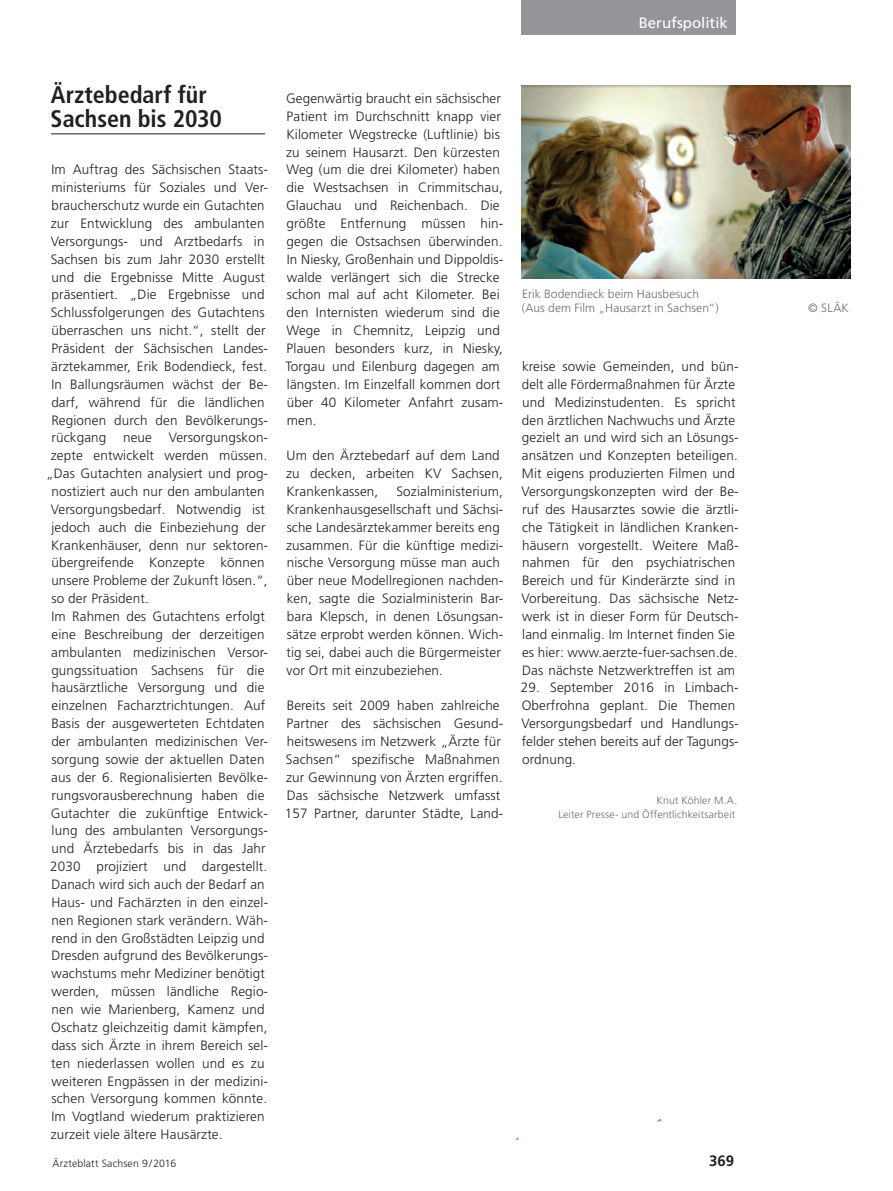
<style>
.page{position:relative;width:893px;height:1191px;background:#fff}
.page>*{position:absolute;margin:0;border:0;box-sizing:border-box;transform-origin:0 0}
.t1{font:700 condensed 24px/24px "Frutiger";color:#231f20}
.t2{font:15px "Frutiger";color:#fff}
.t3{font:700 15px "Frutiger";color:#231f20}
.t4{font:300 13.5px/17.9px "Frutiger";letter-spacing:.01em;color:#231f20}
.t5{font:300 12px/14.2px "Frutiger";letter-spacing:.005em;color:#6c6d70}
.t6{font:300 10.5px/13.5px "Frutiger";letter-spacing:.01em;color:#6c6d70;text-align:right}
.t7{font:300 10.5px "Frutiger";letter-spacing:.015em;color:#231f20}
</style>
<div class="page">
<div style="left:522px;top:0;width:214px;height:34px;background:#939598"></div>
<hr style="left:51px;top:133px;width:214px;height:1px;background:#231f20">
<img style="left:522px;top:85px;width:328px;height:194px">
<img style="left:657px;top:1119px;width:5px;height:3px">
<p class="t2" style="left:639px;top:14px;width:91px">Berufspolitik</p>
<h1 class="t1" style="left:51px;top:83px;width:173px">Ärztebedarf für<br>Sachsen bis 2030</h1>
<p class="t4" style="left:51px;top:161px;width:218px">Im Auftrag des Sächsischen Staats-</p>
<p class="t4" style="left:52px;top:179px;width:218px">ministeriums für Soziales und Ver-</p>
<p class="t4" style="left:52px;top:196px;width:215px">braucherschutz wurde ein Gutachten</p>
<p class="t4" style="left:51px;top:214px;width:215px">zur Entwicklung des ambulanten</p>
<p class="t4" style="left:51px;top:232px;width:215px">Versorgungs- und Arztbedarfs in</p>
<p class="t4" style="left:51px;top:250px;width:216px">Sachsen bis zum Jahr 2030 erstellt</p>
<p class="t4" style="left:51px;top:268px;width:215px">und die Ergebnisse Mitte August</p>
<p class="t4" style="left:52px;top:286px;width:214px">präsentiert. „Die Ergebnisse und</p>
<p class="t4" style="left:51px;top:304px;width:215px">Schlussfolgerungen des Gutachtens</p>
<p class="t4" style="left:51px;top:321px;width:216px">überraschen uns nicht.“, stellt der</p>
<p class="t4" style="left:51px;top:339px;width:218px">Präsident der Sächsischen Landes-</p>
<p class="t4" style="left:51px;top:357px;width:217px">ärztekammer, Erik Bodendieck, fest.</p>
<p class="t4" style="left:51px;top:375px;width:216px">In Ballungsräumen wächst der Be--</p>
<p class="t4" style="left:51px;top:393px;width:215px">darf, während für die ländlichen</p>
<p class="t4" style="left:51px;top:411px;width:218px">Regionen durch den Bevölkerungs-</p>
<p class="t4" style="left:52px;top:429px;width:218px">rückgang neue Versorgungskon-</p>
<p class="t4" style="left:51px;top:446px;width:218px">zepte entwickelt werden müssen.</p>
<p class="t4" style="left:46px;top:464px;width:224px">„Das Gutachten analysiert und prog-</p>
<p class="t4" style="left:52px;top:482px;width:215px">nostiziert auch nur den ambulanten</p>
<p class="t4" style="left:51px;top:500px;width:216px">Versorgungsbedarf. Notwendig ist</p>
<p class="t4" style="left:51px;top:518px;width:216px">jedoch auch die Einbeziehung der</p>
<p class="t4" style="left:51px;top:536px;width:218px">Krankenhäuser, denn nur sektoren-</p>
<p class="t4" style="left:51px;top:554px;width:215px">übergreifende Konzepte können</p>
<p class="t4" style="left:51px;top:571px;width:218px">unsere Probleme der Zukunft lösen.“,</p>
<p class="t4" style="left:51px;top:589px;width:99px">so der Präsident.</p>
<p class="t4" style="left:51px;top:607px;width:215px">Im Rahmen des Gutachtens erfolgt</p>
<p class="t4" style="left:51px;top:625px;width:215px">eine Beschreibung der derzeitigen</p>
<p class="t4" style="left:51px;top:643px;width:218px">ambulanten medizinischen Versor-</p>
<p class="t4" style="left:51px;top:661px;width:215px">gungssituation Sachsens für die</p>
<p class="t4" style="left:51px;top:679px;width:214px">hausärztliche Versorgung und die</p>
<p class="t4" style="left:51px;top:696px;width:215px">einzelnen Facharztrichtungen. Auf</p>
<p class="t4" style="left:51px;top:714px;width:215px">Basis der ausgewerteten Echtdaten</p>
<p class="t4" style="left:51px;top:732px;width:218px">der ambulanten medizinischen Ver-</p>
<p class="t4" style="left:51px;top:750px;width:215px">sorgung sowie der aktuellen Daten</p>
<p class="t4" style="left:51px;top:768px;width:218px">aus der 6. Regionalisierten Bevölke-</p>
<p class="t4" style="left:52px;top:786px;width:214px">rungsvorausberechnung haben die</p>
<p class="t4" style="left:51px;top:804px;width:219px">Gutachter die zukünftige Entwick-</p>
<p class="t4" style="left:52px;top:821px;width:218px">lung des ambulanten Versorgungs-</p>
<p class="t4" style="left:51px;top:839px;width:216px">und Ärztebedarfs bis in das Jahr</p>
<p class="t4" style="left:50px;top:857px;width:218px">2030 projiziert und dargestellt.</p>
<p class="t4" style="left:51px;top:875px;width:215px">Danach wird sich auch der Bedarf an</p>
<p class="t4" style="left:51px;top:893px;width:218px">Haus- und Fachärzten in den einzel-</p>
<p class="t4" style="left:52px;top:911px;width:218px">nen Regionen stark verändern. Wäh-</p>
<p class="t4" style="left:52px;top:929px;width:215px">rend in den Großstädten Leipzig und</p>
<p class="t4" style="left:51px;top:946px;width:218px">Dresden aufgrund des Bevölkerungs-</p>
<p class="t4" style="left:52px;top:964px;width:215px">wachstums mehr Mediziner benötigt</p>
<p class="t4" style="left:52px;top:982px;width:218px">werden, müssen ländliche Regio-</p>
<p class="t4" style="left:51px;top:1000px;width:214px">nen wie Marienberg, Kamenz und</p>
<p class="t4" style="left:51px;top:1018px;width:218px">Oschatz gleichzeitig damit kämpfen,</p>
<p class="t4" style="left:51px;top:1036px;width:218px">dass sich Ärzte in ihrem Bereich sel-</p>
<p class="t4" style="left:51px;top:1054px;width:215px">ten niederlassen wollen und es zu</p>
<p class="t4" style="left:52px;top:1071px;width:218px">weiteren Engpässen in der medizini-</p>
<p class="t4" style="left:51px;top:1089px;width:217px">schen Versorgung kommen könnte.</p>
<p class="t4" style="left:51px;top:1107px;width:215px">Im Vogtland wiederum praktizieren</p>
<p class="t4" style="left:51px;top:1125px;width:173px">zurzeit viele ältere Hausärzte.</p>
<p class="t4" style="left:285px;top:89px;width:219px">Gegenwärtig braucht ein sächsischer<br>Patient im Durchschnitt knapp vier<br>Kilometer Wegstrecke (Luftlinie) bis zu seinem Hausarzt. Den kürzesten<br>Weg (um die drei Kilometer) haben die Westsachsen in Crimmitschau,<br>Glauchau und Reichenbach. Die größte Entfernung müssen hin&shy;gegen die Ostsachsen überwinden.<br>In Niesky, Großenhain und Dippoldis&shy;walde verlängert sich die Strecke schon mal auf acht Kilometer. Bei den Internisten wiederum sind die<br>Wege in Chemnitz, Leipzig und<br>Plauen besonders kurz, in Niesky,<br>Torgau und Eilenburg dagegen am längsten. Im Einzelfall kommen dort über 40 Kilometer Anfahrt zusam&shy;men.</p>
<p class="t4" style="left:286px;top:446px;width:218px">Um den Ärztebedarf auf dem Land zu decken, arbeiten KV Sachsen,<br>Krankenkassen,</p>
<p class="t4" style="left:286px;top:482px;width:219px;text-indent:110px">Sozialministerium, Krankenhausgesellschaft und Sächsi&shy;sche Landesärztekammer bereits eng zusammen. Für die künftige medizi&shy;nische Versorgung müsse man auch über neue Modellregionen nachden&shy;ken, sagte die Sozialministerin Bar&shy;bara Klepsch, in denen Lösungsan&shy;sätze erprobt werden können. Wich&shy;tig sei, dabei auch die Bürgermeister vor Ort mit einzubeziehen.</p>
<p class="t4" style="left:285px;top:696px;width:220px">Bereits seit 2009 haben zahlreiche Partner des sächsischen Gesund&shy;heitswesens im Netzwerk „Ärzte für Sachsen“ spezifische Maßnahmen zur Gewinnung von Ärzten ergriffen.<br>Das sächsische Netzwerk umfasst 157 Partner, darunter Städte, Land-</p>
<p class="t5" style="left:522px;top:287px;width:198px">Erik Bodendieck beim Hausbesuch (Aus dem Film „Hausarzt in Sachsen“)</p>
<p class="t4" style="left:521px;top:357px;width:219px">kreise sowie Gemeinden, und bün&shy;delt alle Fördermaßnahmen für Ärzte und Medizinstudenten. Es spricht den ärztlichen Nachwuchs und Ärzte gezielt an und wird sich an Lösungs&shy;ansätzen und Konzepten beteiligen.<br>Mit eigens produzierten Filmen und Versorgungskonzepten wird der Be-- ruf des Hausarztes sowie die ärztli&shy;che Tätigkeit in ländlichen Kranken&shy;häusern vorgestellt. Weitere Maß&shy;nahmen für den psychiatrischen Bereich und für Kinderärzte sind in Vorbereitung. Das sächsische Netz&shy;werk ist in dieser Form für Deutsch&shy;land einmalig. Im Internet finden Sie es hier: www.aerzte-fuer-sachsen.de.<br>Das nächste Netzwerktreffen ist am</p>
<p class="t4" style="left:521px;top:679px;width:219px">29. September 2016 in Limbach-<br>Oberfrohna geplant. Die Themen<br>Versorgungsbedarf und Handlungs&shy;felder stehen bereits auf der Tagungs&shy;ordnung.</p>
<p class="t6" style="left:558px;top:794px;width:180px">Knut Köhler M.A.<br>Leiter Presse- und Öffentlichkeitsarbeit</p>
<p class="t7" style="left:53px;top:1157px;width:125px">Ärzteblatt Sachsen 9/2016</p>
<p class="t3" style="left:709px;top:1151px;width:27px">369</p>
<p class="t5" style="left:808px;top:301px;width:42px">© SLÄK</p>
</div>
